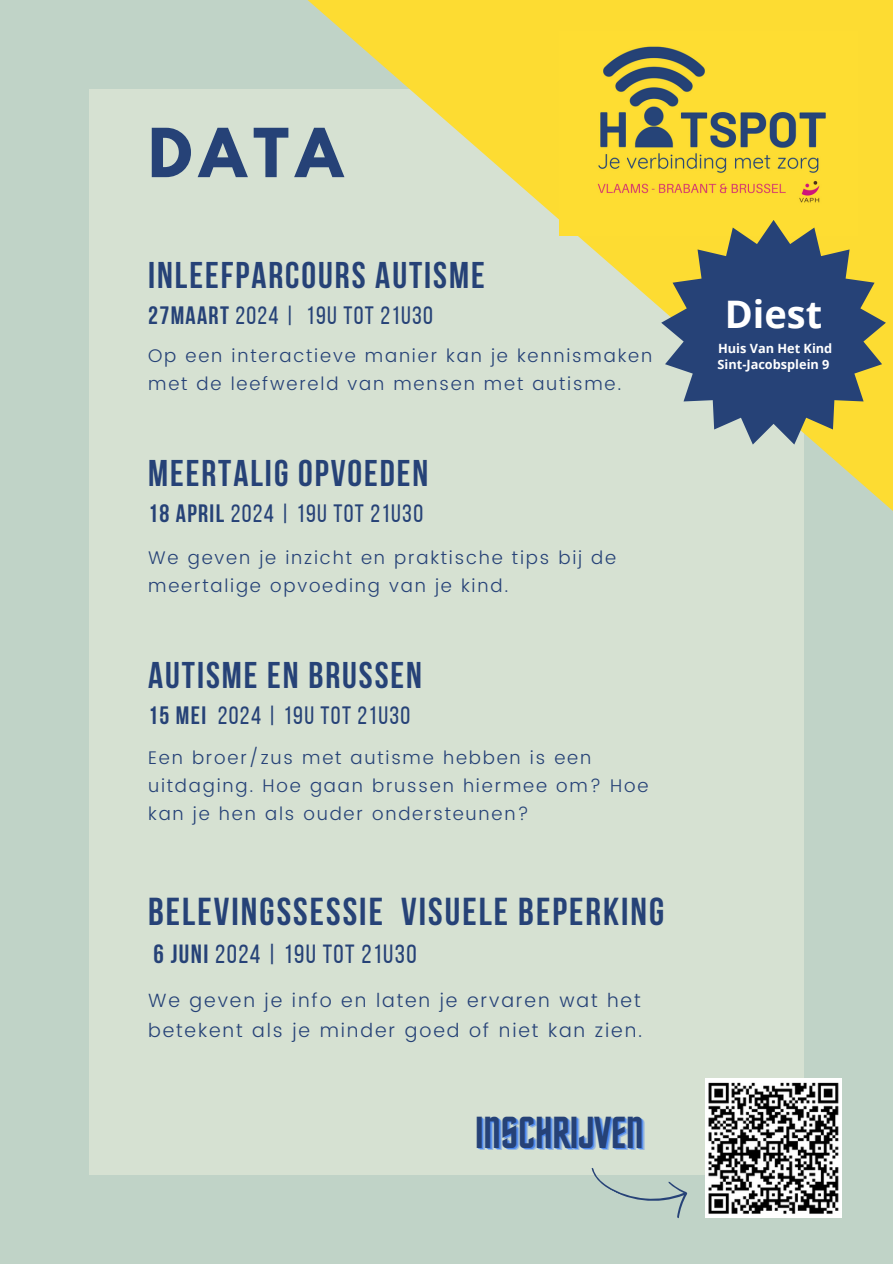
<style>
.page{position:relative;width:893px;height:1264px;background:#fff}
.page>*{position:absolute;margin:0;border:0;box-sizing:border-box;transform-origin:0 0}
.t1{font:700 59.85px "League Spartan";color:#264277}
.t2{font:45px "Horta";color:#264277}
.t3{font:700 38.7px "Bebas Neue";letter-spacing:.055em;color:#264277}
.t4{font:700 37.95px "Open Sans";color:#fff}
.t5{font:700 37.05px "Bebas Neue";letter-spacing:.055em;color:#264277}
.t6{font:26.25px "Bebas Neue";letter-spacing:.055em;color:#264277}
.t7{font:25.05px "Bebas Neue";letter-spacing:.055em;color:#264277}
.t8{font:700 25.05px "Bebas Neue";color:#264277}
.t9{font:300 19.2px/29.4px "Poppins";letter-spacing:.1em;color:#264277}
.t10{font:300 18.3px/28.2px "Poppins";letter-spacing:.1em;color:#264277}
.t11{font:700 12.75px/16.8px "Open Sans";color:#fff}
.s1{font-weight:700}
</style>
<div class="page">
<div style="left:0;top:0;width:892px;height:1263px;background:#c0d3c7"></div>
<div style="left:89px;top:89px;width:715px;height:1085px;background:#d6e1d2"></div>
<svg style="left:307px;top:0;width:585px;height:510px"></svg>
<img style="left:559px;top:32px;width:298px;height:203px">
<img style="left:705px;top:1078px;width:136px;height:139px">
<svg style="left:586px;top:1168px;width:105px;height:51px"></svg>
<svg style="left:661px;top:220px;width:224px;height:224px;background:#707a6e"></svg>
<h3 class="t1" style="left:148px;top:123px;width:196px">DATA</h3>
<h1 class="t5" style="left:148px;top:260px;width:338px">INLEEFPARCOURS AUTISME</h1>
<h1 class="t7" style="left:148px;top:305px;width:286px"><span class="s1">27MAART</span> 2024 | 19U TOT 21U30</h1>
<h3 class="t10" style="left:148px;top:341px;width:505px">Op een interactieve manier kan je kennismaken met de leefwereld van mensen met autisme.</h3>
<h4 class="t5" style="left:148px;top:457px;width:281px">MEERTALIG OPVOEDEN</h4>
<h4 class="t7" style="left:148px;top:502px;width:276px"><span class="s1">18 APRIL</span> 2024 | 19U TOT 21U30</h4>
<h3 class="t10" style="left:148px;top:543px;width:469px">We geven je inzicht en praktische tips bij de meertalige opvoeding van je kind.</h3>
<h4 class="t5" style="left:148px;top:659px;width:275px">AUTISME EN BRUSSEN</h4>
<h4 class="t8" style="left:148px;top:704px;width:59px">15 MEI</h4>
<h3 class="t7" style="left:218px;top:704px;width:194px">2024 | 19U TOT 21U30</h3>
<h4 class="t10" style="left:148px;top:743px;width:501px">Een broer/zus met autisme hebben is een uitdaging. Hoe gaan brussen hiermee om? Hoe kan je hen als ouder ondersteunen?</h4>
<h2 class="t3" style="left:148px;top:896px;width:517px">BELEVINGSSESSIE VISUELE BEPERKING</h2>
<h2 class="t6" style="left:154px;top:943px;width:264px"><span class="s1">6 JUNI</span> 2024 | 19U TOT 21U30</h2>
<p class="t9" style="left:148px;top:986px;width:495px">We geven je info en laten je ervaren wat het betekent als je minder goed of niet kan zien.</p>
<p class="t2" style="left:475px;top:1113px;width:170px">INSCHRIJVEN</p>
<h3 class="t4" style="left:724px;top:287px;width:99px">Diest</h3>
<p class="t11" style="left:717px;top:339px;width:116px">Huis Van Het Kind<br>Sint-Jacobsplein 9</p>
</div>
